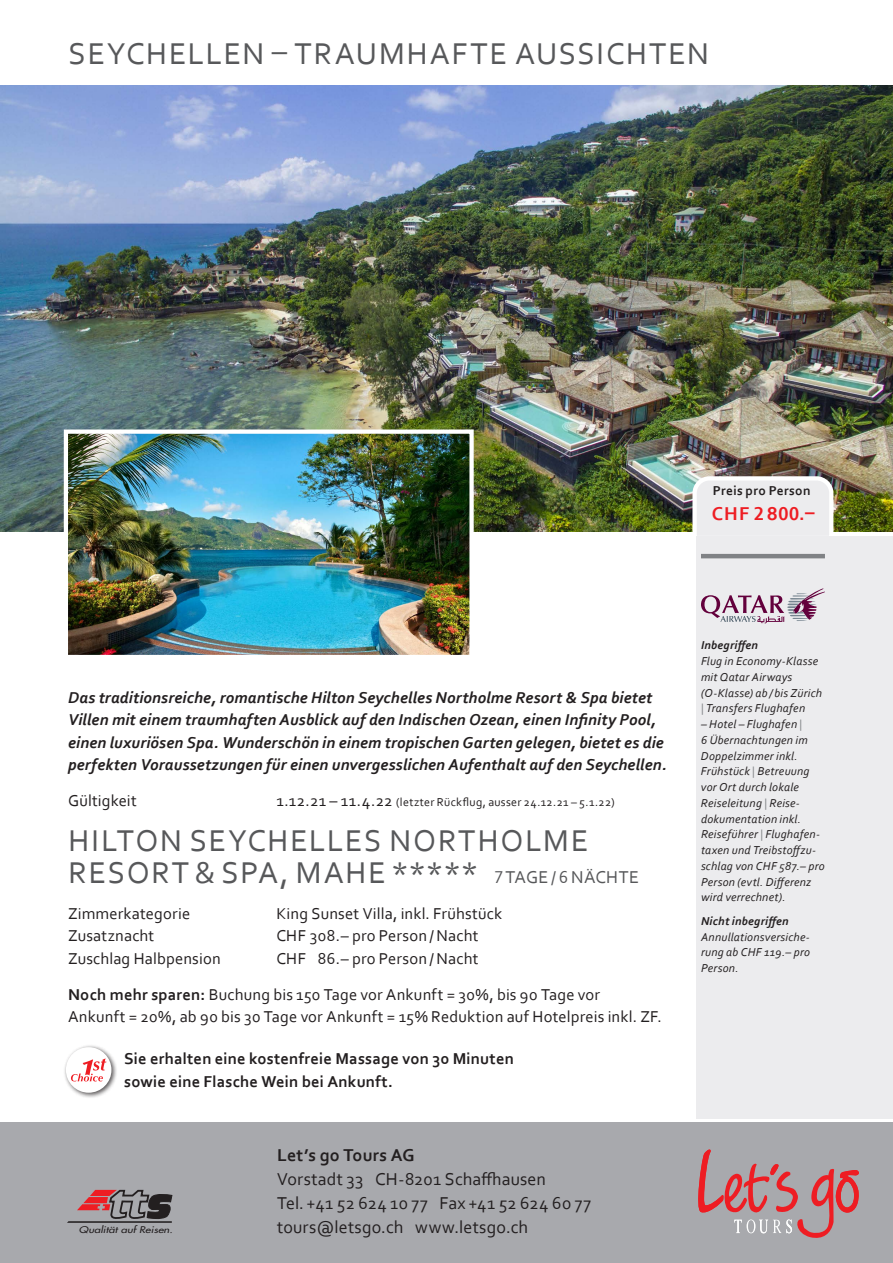
<style>
.page{position:relative;width:893px;height:1263px;background:#fff}
.page>*{position:absolute;margin:0;border:0;box-sizing:border-box;transform-origin:0 0}
.t1{font:31.5px/31.5px "Corbel";letter-spacing:.055em;color:#57585a}
.t2{font:700 19.5px "Corbel";letter-spacing:.04em;color:#ee1d23}
.t3{font:18px/24px "Corbel";letter-spacing:.01em;color:#231f20}
.t4{font:700 18px "Corbel";letter-spacing:.01em;color:#231f20}
.t5{font:italic 700 16.5px/22.5px "Corbel";letter-spacing:.01em;color:#231f20}
.t6{font:16.5px/36px "Corbel";letter-spacing:.01em;color:#231f20}
.t7{font:700 16.5px/22.5px "Corbel";letter-spacing:.015em;color:#231f20}
.t8{font:700 13.5px "Corbel";letter-spacing:.025em;color:#231f20}
.t9{font:italic 12px/15.8px "Corbel";letter-spacing:.02em;color:#231f20}
.t10{font:12px "Corbel";letter-spacing:.025em;color:#231f20}
.t11{font:italic 700 12px "Corbel";letter-spacing:.02em;color:#231f20}
.t12{font:italic 9px "Futura";color:#231f20;scale:1.25 1}
.s1{font-size:16.5px}
.s2{font-size:18px}
.s3{font-weight:700}
.s4{color:#808285}
</style>
<div class="page">
<img style="left:0;top:85px;width:893px;height:446px">
<img style="left:62px;top:427px;width:414px;height:228px">
<svg style="left:690px;top:474px;width:146px;height:68px;background:#e4e4e4"></svg>
<div style="left:0;top:1123px;width:893px;height:140px;background:#a8a9ad"></div>
<div style="left:697px;top:536px;width:196px;height:582px;background:#ececee"></div>
<hr style="left:701px;top:554px;width:124px;height:4px;background:#808285">
<svg style="left:698px;top:1149px;width:161px;height:89px"></svg>
<svg style="left:67px;top:1190px;width:105px;height:33px"></svg>
<div style="left:63px;top:1044px;width:55px;height:55px;background:#231f20;opacity:.75"></div>
<div style="left:66px;top:1047px;width:45px;height:46px;background:#fff;border-radius:50%"></div>
<svg style="left:71px;top:1058px;width:35px;height:23px"></svg>
<svg style="left:701px;top:588px;width:124px;height:35px"></svg>
<h1 class="t1" style="left:69px;top:37px;width:642px">SEYCHELLEN – TRAUMHAFTE AUSSICHTEN</h1>
<p class="t8" style="left:713px;top:482px;width:99px">Preis pro Person</p>
<h2 class="t2" style="left:712px;top:501px;width:104px">CHF 2 800.–</h2>
<p class="t5" style="left:68px;top:686px;width:600px">Das traditionsreiche, romantische Hilton Seychelles Northolme Resort &amp; Spa bietet Villen mit einem traumhaften Ausblick auf den Indischen Ozean, einen Infinity Pool, einen luxuriösen Spa. Wunderschön in einem tropischen Garten gelegen, bietet es die perfekten Voraussetzungen für einen unvergesslichen Aufenthalt auf den Seychellen.</p>
<h3 class="t6" style="left:68px;top:782px;width:70px">Gültigkeit</h3>
<p class="t10" style="left:276px;top:795px;width:340px"><span class="s1">1.12.21 – 11.4.22</span> (letzter Rückflug, ausser 24.12.21 – 5.1.22)</p>
<h1 class="t1" style="left:69px;top:824px;width:572px">HILTON SEYCHELLES NORTHOLME<br>RESORT &amp; SPA, MAHE ***** <span class="s2">7TAGE/6NÄCHTE</span></h1>
<h3 class="t6" style="left:68px;top:895px;width:124px">Zimmerkategorie</h3>
<h3 class="t6" style="left:276px;top:895px;width:227px">King Sunset Villa, inkl. Frühstück</h3>
<h3 class="t6" style="left:68px;top:917px;width:88px">Zusatznacht</h3>
<h3 class="t6" style="left:276px;top:917px;width:204px">CHF 308.– pro Person /Nacht</h3>
<h3 class="t6" style="left:68px;top:940px;width:154px">Zuschlag Halbpension</h3>
<h3 class="t6" style="left:68px;top:940px;width:533px;text-indent:208px">CHF 86.– pro Person /Nacht<br><span class="s3">Noch mehr sparen:</span> Buchung bis 150 Tage vor Ankunft = 30%, bis 90 Tage vor</h3>
<h3 class="t6" style="left:68px;top:998px;width:595px">Ankunft = 20%, ab 90 bis 30 Tage vor Ankunft = 15% Reduktion auf Hotelpreis inkl. ZF.</h3>
<h3 class="t7" style="left:124px;top:1047px;width:391px">Sie erhalten eine kostenfreie Massage von 30 Minuten sowie eine Flasche Wein bei Ankunft.</h3>
<h3 class="t4" style="left:277px;top:1144px;width:139px">Let’s go Tours AG</h3>
<h3 class="t3" style="left:277px;top:1167px;width:315px">Vorstadt 33 CH-8201 Schaffhausen<br>Tel. +41 52 624 10 77 Fax +41 52 624 60 77</h3>
<p class="t12" style="left:79px;top:1224px;width:76px">Qualität auf Reisen.</p>
<h3 class="t3" style="left:277px;top:1215px;width:252px">tours@letsgo.ch www.letsgo.ch</h3>
<p class="t11" style="left:701px;top:638px;width:58px">Inbegriffen</p>
<p class="t9" style="left:701px;top:653px;width:123px">Flug in Economy-Klasse mit Qatar Airways (O-Klasse) ab / bis Zürich <span class="s4">|</span> Transfers Flughafen</p>
<p class="t9" style="left:701px;top:716px;width:125px">– Hotel – Flughafen <span class="s4">|<br></span>6 Übernachtungen im<br>Doppelzimmer inkl.<br>Frühstück <span class="s4">|</span> Betreuung vor Ort durch lokale<br>Reiseleitung <span class="s4">|</span> Reise&shy;dokumentation inkl.<br>Reiseführer <span class="s4">|</span> Flughafen&shy;taxen und Treibstoffzu&shy;schlag von CHF 587.– pro<br>Person (evtl. Differenz wird verrechnet).</p>
<p class="t11" style="left:701px;top:913px;width:89px">Nicht inbegriffen</p>
<p class="t9" style="left:701px;top:928px;width:111px;text-align:justify">Annullationsversiche&shy;rung ab CHF 119.– pro Person.</p>
</div>
